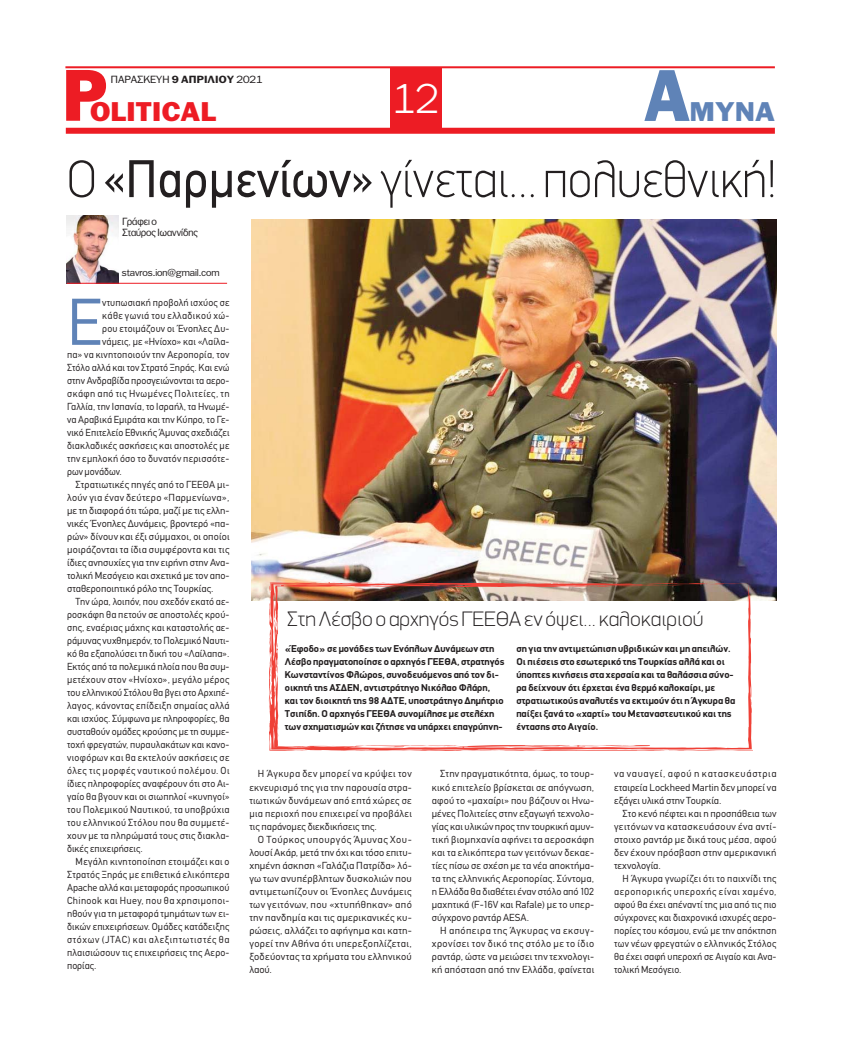
<style>
.page{position:relative;width:841px;height:1039px;background:#fff}
.page>*{position:absolute;margin:0;border:0;box-sizing:border-box;transform-origin:0 0}
.t1{font:900 70px "PF Franklin Gothic";color:#ed1c24;scale:.92 1}
.t2{font:900 70px "PF Franklin Gothic";color:#5f83b7;scale:.92 1}
.t3{font:64.8px "CF Din";color:#5f83b7}
.t4{font:100 53px "PF Din Display";color:#231f20;scale:.95 1}
.t5{font:300 40px "PF Franklin Gothic";color:#fff}
.t6{font:900 26px "PF Franklin Gothic";color:#ed1c24;scale:1.06 1}
.t7{font:900 26px "PF Franklin Gothic";color:#5f83b7;scale:1.06 1}
.t8{font:100 21px "PF Din Display";color:#231f20;scale:1.05 1}
.t9{font:10px/13px "CF Din";letter-spacing:.015em;color:#231f20;text-align:justify}
.t10{font:700 10px/13px "PF Din Display";color:#231f20}
.t11{font:10px/13px "CF Din";letter-spacing:.015em;color:#231f20;text-align:justify;scale:1.04 1}
.t12{font:10px "CF Din";letter-spacing:.035em;color:#231f20}
.t13{font:10px "CF Din";letter-spacing:.045em;color:#231f20}
.t14{font:10px "CF Din";letter-spacing:.05em;color:#231f20}
.t15{font:10px "CF Din";letter-spacing:.04em;color:#231f20}
.t16{font:10px "CF Din";letter-spacing:.065em;color:#231f20}
.t17{font:10px/11.2px "PF Franklin Gothic";color:#231f20}
.t18{font:10px "PF Franklin Gothic";color:#231f20;scale:1.1 1}
.t19{font:9.5px "PF Franklin Gothic";color:#231f20;scale:1.05 1}
.s1{font-weight:700}
.s2{font-family:"PF Din Text";font-weight:400}
</style>
<div class="page">
<hr style="left:65px;top:66px;width:709px;height:2px;background:#ed1c24">
<div style="left:66px;top:128px;width:708px;height:6px;background:#ed1c24"></div>
<div style="left:389px;top:68px;width:52px;height:63px;background:#ed1c24"></div>
<img style="left:251px;top:219px;width:525px;height:381px">
<svg style="left:268px;top:582px;width:483px;height:169px"></svg>
<svg style="left:638px;top:583px;width:110px;height:4px"></svg>
<svg style="left:432px;top:586px;width:8px;height:2px"></svg>
<svg style="left:373px;top:582px;width:35px;height:4px"></svg>
<svg style="left:336px;top:586px;width:18px;height:1px"></svg>
<svg style="left:274px;top:596px;width:2px;height:30px"></svg>
<svg style="left:274px;top:583px;width:16px;height:4px"></svg>
<svg style="left:269px;top:696px;width:7px;height:8px"></svg>
<svg style="left:269px;top:639px;width:9px;height:49px"></svg>
<svg style="left:269px;top:735px;width:2px;height:7px"></svg>
<svg style="left:294px;top:746px;width:9px;height:5px"></svg>
<svg style="left:277px;top:732px;width:2px;height:9px"></svg>
<svg style="left:364px;top:733px;width:388px;height:18px"></svg>
<svg style="left:747px;top:593px;width:1px;height:16px"></svg>
<img style="left:67px;top:215px;width:51px;height:68px">
<hr style="left:67px;top:283px;width:160px;height:1px;background:#ed1c24">
<h1 class="t1" style="left:62px;top:70px;width:50px">P</h1>
<p class="t18" style="left:111px;top:73px;width:139px">ΠΑΡΑΣΚΕΥΗ <span class="s1">9 AΠΡΙΛΙΟΥ</span> 2021</p>
<h3 class="t6" style="left:90px;top:102px;width:120px">OLITICAL</h3>
<h3 class="t5" style="left:392px;top:76px;width:48px">12</h3>
<h1 class="t2" style="left:643px;top:70px;width:52px">A</h1>
<h3 class="t7" style="left:689px;top:102px;width:82px">MYNA</h3>
<h3 class="t4" style="left:67px;top:160px;width:748px">Ο <span class="s2">«Παρμενίων»</span> γίνεται... πολυεθνική!</h3>
<p class="t17" style="left:122px;top:216px;width:77px">Γράφει ο<br>Σταύρος Ιωαννίδης</p>
<p class="t19" style="left:122px;top:267px;width:95px">stavros.ion@gmail.com</p>
<h2 class="t3" style="left:67px;top:298px;width:37px">Ε</h2>
<p class="t9" style="left:102px;top:297px;width:129px">ντυπωσιακή προβολή ισχύος σε</p>
<p class="t12" style="left:102px;top:311px;width:129px">κάθε γωνιά του ελλαδικού χώ-</p>
<p class="t9" style="left:102px;top:323px;width:129px">ρου ετοιμάζουν οι Ένοπλες Δυ-</p>
<p class="t9" style="left:102px;top:336px;width:129px">νάμεις, με «Ηνίοχο» και «Λαίλα-</p>
<p class="t9" style="left:67px;top:349px;width:164px">πα» να κινητοποιούν την Αεροπορία, τον</p>
<p class="t9" style="left:67px;top:362px;width:164px">Στόλο αλλά και τον Στρατό Ξηράς. Και ενώ</p>
<p class="t9" style="left:67px;top:375px;width:164px">στην Ανδραβίδα προσγειώνονται τα αερο-</p>
<p class="t13" style="left:67px;top:389px;width:164px">σκάφη από τις Ηνωμένες Πολιτείες, τη</p>
<p class="t9" style="left:67px;top:401px;width:164px">Γαλλία, την Ισπανία, το Ισραήλ, τα Ηνωμέ-</p>
<p class="t9" style="left:67px;top:414px;width:164px">να Αραβικά Εμιράτα και την Κύπρο, το Γε-</p>
<p class="t9" style="left:67px;top:427px;width:164px">νικό Επιτελείο Εθνικής Άμυνας σχεδιάζει</p>
<p class="t9" style="left:67px;top:440px;width:164px">διακλαδικές ασκήσεις και αποστολές με</p>
<p class="t9" style="left:67px;top:453px;width:164px">την εμπλοκή όσο το δυνατόν περισσότε-</p>
<p class="t9" style="left:67px;top:466px;width:56px">ρων μονάδων.</p>
<p class="t9" style="left:76px;top:479px;width:155px">Στρατιωτικές πηγές από το ΓΕΕΘΑ μι-</p>
<p class="t9" style="left:67px;top:492px;width:164px">λούν για έναν δεύτερο «Παρμενίωνα»,</p>
<p class="t9" style="left:67px;top:505px;width:164px">με τη διαφορά ότι τώρα, μαζί με τις ελλη-</p>
<p class="t9" style="left:67px;top:518px;width:164px">νικές Ένοπλες Δυνάμεις, βροντερό «πα-</p>
<p class="t9" style="left:67px;top:531px;width:164px">ρών» δίνουν και έξι σύμμαχοι, οι οποίοι</p>
<p class="t9" style="left:67px;top:544px;width:164px">μοιράζονται τα ίδια συμφέροντα και τις</p>
<p class="t9" style="left:67px;top:557px;width:164px">ίδιες ανησυχίες για την ειρήνη στην Ανα-</p>
<p class="t9" style="left:67px;top:570px;width:164px">τολική Μεσόγειο και σχετικά με τον απο-</p>
<p class="t9" style="left:67px;top:583px;width:148px">σταθεροποιητικό ρόλο της Τουρκίας.</p>
<p class="t9" style="left:76px;top:596px;width:155px">Την ώρα, λοιπόν, που σχεδόν εκατό αε-</p>
<p class="t9" style="left:67px;top:609px;width:164px">ροσκάφη θα πετούν σε αποστολές κρού-</p>
<p class="t9" style="left:67px;top:622px;width:164px">σης, εναέριας μάχης και καταστολής αε-</p>
<p class="t9" style="left:67px;top:635px;width:164px">ράμυνας νυχθημερόν, το Πολεμικό Ναυτι-</p>
<p class="t9" style="left:67px;top:648px;width:164px">κό θα εξαπολύσει τη δική του «Λαίλαπα».</p>
<p class="t9" style="left:67px;top:661px;width:164px">Εκτός από τα πολεμικά πλοία που θα συμ-</p>
<p class="t9" style="left:67px;top:674px;width:164px">μετέχουν στον «Ηνίοχο», μεγάλο μέρος</p>
<p class="t9" style="left:67px;top:687px;width:164px">του ελληνικού Στόλου θα βγει στο Αρχιπέ-</p>
<p class="t9" style="left:67px;top:700px;width:164px">λαγος, κάνοντας επίδειξη σημαίας αλλά</p>
<p class="t9" style="left:67px;top:713px;width:164px">και ισχύος. Σύμφωνα με πληροφορίες, θα</p>
<p class="t9" style="left:67px;top:726px;width:164px">συσταθούν ομάδες κρούσης με τη συμμε-</p>
<p class="t9" style="left:67px;top:739px;width:164px">τοχή φρεγατών, πυραυλακάτων και κανο-</p>
<p class="t12" style="left:67px;top:753px;width:164px">νιοφόρων και θα εκτελούν ασκήσεις σε</p>
<p class="t14" style="left:67px;top:766px;width:164px">όλες τις μορφές ναυτικού πολέμου. Οι</p>
<p class="t9" style="left:67px;top:778px;width:164px">ίδιες πληροφορίες αναφέρουν ότι στο Αι-</p>
<p class="t9" style="left:67px;top:791px;width:164px">γαίο θα βγουν και οι σιωπηλοί «κυνηγοί»</p>
<p class="t9" style="left:67px;top:804px;width:164px">του Πολεμικού Ναυτικού, τα υποβρύχια</p>
<p class="t12" style="left:67px;top:818px;width:164px">του ελληνικού Στόλου που θα συμμετέ-</p>
<p class="t9" style="left:67px;top:830px;width:164px">χουν με τα πληρώματά τους στις διακλα-</p>
<p class="t9" style="left:67px;top:843px;width:77px">δικές επιχειρήσεις.</p>
<p class="t9" style="left:76px;top:856px;width:155px">Μεγάλη κινητοποίηση ετοιμάζει και ο</p>
<p class="t9" style="left:67px;top:869px;width:164px">Στρατός Ξηράς με επιθετικά ελικόπτερα</p>
<p class="t9" style="left:67px;top:882px;width:164px">Apache αλλά και μεταφοράς προσωπικού</p>
<p class="t15" style="left:67px;top:896px;width:164px">Chinook και Huey, που θα χρησιμοποι-</p>
<p class="t9" style="left:67px;top:908px;width:164px">ηθούν για τη μεταφορά τμημάτων των ει-</p>
<p class="t9" style="left:67px;top:921px;width:164px">δικών επιχειρήσεων. Ομάδες κατάδειξης</p>
<p class="t16" style="left:67px;top:935px;width:164px">στόχων (JTAC) και αλεξιπτωτιστές θα</p>
<p class="t9" style="left:67px;top:947px;width:164px">πλαισιώσουν τις επιχειρήσεις της Αερο-</p>
<p class="t9" style="left:67px;top:960px;width:31px">πορίας.</p>
<h3 class="t8" style="left:287px;top:611px;width:398px">Στη Λέσβο ο αρχηγός ΓΕΕΘΑ εν όψει... καλοκαιριού</h3>
<p class="t10" style="left:285px;top:643px;width:221px">«Έφοδο» σε μονάδες των Ενόπλων Δυνάμεων στη Λέσβο πραγματοποίησε ο αρχηγός ΓΕΕΘΑ, στρατηγός Κωνσταντίνος Φλώρος, συνοδευόμενος από τον δι&shy;οικητή της ΑΣΔΕΝ, αντιστράτηγο Νικόλαο Φλάρη, και τον διοικητή της 98 ΑΔΤΕ, υποστράτηγο Δημήτριο Τσιπίδη. Ο αρχηγός ΓΕΕΘΑ συνομίλησε με στελέχη των σχηματισμών και ζήτησε να υπάρχει επαγρύπνη-</p>
<p class="t10" style="left:516px;top:643px;width:220px">ση για την αντιμετώπιση υβριδικών και μη απειλών.<br>Οι πιέσεις στο εσωτερικό της Τουρκίας αλλά και οι ύποπτες κινήσεις στα χερσαία και τα θαλάσσια σύνο&shy;ρα δείχνουν ότι έρχεται ένα θερμό καλοκαίρι, με στρατιωτικούς αναλυτές να εκτιμούν ότι η Άγκυρα θα παίξει ξανά το «χαρτί» του Μεταναστευτικού και της έντασης στο Αιγαίο.</p>
<p class="t9" style="left:249px;top:768px;width:164px;text-indent:9px">Η Άγκυρα δεν μπορεί να κρύψει τον εκνευρισμό της για την παρουσία στρα&shy;τιωτικών δυνάμεων από επτά χώρες σε μια περιοχή που επιχειρεί να προβάλει τις παράνομες διεκδικήσεις της.</p>
<p class="t11" style="left:249px;top:833px;width:158px;text-indent:9px">Ο Τούρκος υπουργός Άμυνας Χου&shy;λουσί Ακάρ, μετά την όχι και τόσο επιτυ&shy;χημένη άσκηση «Γαλάζια Πατρίδα» λό&shy;γω των ανυπέρβλητων δυσκολιών που αντιμετωπίζουν οι Ένοπλες Δυνάμεις των γειτόνων, που «χτυπήθηκαν» από την πανδημία και τις αμερικανικές κυ&shy;ρώσεις, αλλάζει το αφήγημα και κατη&shy;γορεί την Αθήνα ότι υπερεξοπλίζεται, ξοδεύοντας τα χρήματα του ελληνικού λαού.</p>
<p class="t9" style="left:431px;top:768px;width:164px;text-indent:9px">Στην πραγματικότητα, όμως, το τουρ&shy;κικό επιτελείο βρίσκεται σε απόγνωση, αφού το «μαχαίρι» που βάζουν οι Ηνω&shy;μένες Πολιτείες στην εξαγωγή τεχνολο&shy;γίας και υλικών προς την τουρκική αμυν&shy;τική βιομηχανία αφήνει τα αεροσκάφη και τα ελικόπτερα των γειτόνων δεκαε&shy;τίες πίσω σε σχέση με τα νέα αποκτήμα&shy;τα της ελληνικής Αεροπορίας. Σύντομα, η Ελλάδα θα διαθέτει έναν στόλο από 102 μαχητικά (F-16V και Rafale) με το υπερ&shy;σύγχρονο ραντάρ AESA.</p>
<p class="t9" style="left:431px;top:924px;width:164px;text-indent:9px">Η απόπειρα της Άγκυρας να εκσυγ&shy;χρονίσει τον δικό της στόλο με το ίδιο ραντάρ, ώστε να μειώσει την τεχνολογι&shy;κή απόσταση από την Ελλάδα, φαίνεται</p>
<p class="t9" style="left:613px;top:768px;width:164px">να ναυαγεί, αφού η κατασκευάστρια εταιρεία Lockheed Martin δεν μπορεί να εξάγει υλικά στην Τουρκία.</p>
<p class="t9" style="left:613px;top:807px;width:164px;text-indent:9px">Στο κενό πέφτει και η προσπάθεια των γειτόνων να κατασκευάσουν ένα αντί&shy;στοιχο ραντάρ με δικά τους μέσα, αφού δεν έχουν πρόσβαση στην αμερικανική τεχνολογία.</p>
<p class="t9" style="left:613px;top:872px;width:164px;text-indent:9px">Η Άγκυρα γνωρίζει ότι το παιχνίδι της αεροπορικής υπεροχής είναι χαμένο, αφού θα έχει απέναντί της μια από τις πιο σύγχρονες και διαχρονικά ισχυρές αερο&shy;πορίες του κόσμου, ενώ με την απόκτηση των νέων φρεγατών ο ελληνικός Στόλος θα έχει σαφή υπεροχή σε Αιγαίο και Ανα&shy;τολική Μεσόγειο.</p>
</div>
